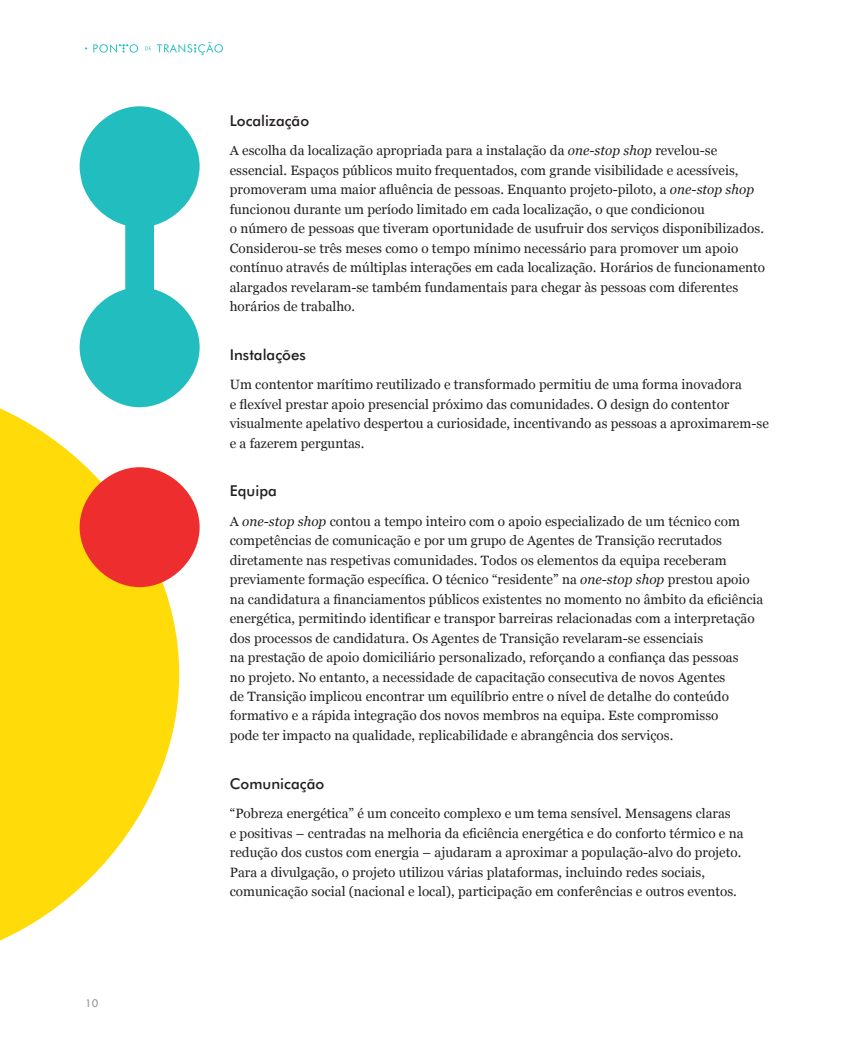
<style>
.page{position:relative;width:851px;height:1063px;background:#fff}
.page>*{position:absolute;margin:0;border:0;box-sizing:border-box;transform-origin:0 0}
.t1{font:500 15px "Futura BT";color:#231f20}
.t2{font:13.5px/19.5px "Georgia";color:#231f20}
.t3{font:12px "Tw Cen";color:#939598}
.s1{font-style:italic}
</style>
<div class="page">
<svg style="left:93px;top:44px;width:45px;height:9px"></svg>
<svg style="left:157px;top:42px;width:66px;height:13px"></svg>
<svg style="left:145px;top:47px;width:6px;height:3px"></svg>
<svg style="left:0;top:407px;width:179px;height:534px;fill:#ffdb0a"></svg>
<div style="left:80px;top:467px;width:119px;height:120px;background:#ee2d2f;border-radius:50%"></div>
<svg style="left:80px;top:106px;width:119px;height:301px"></svg>
<p class="t3" style="left:85px;top:996px;width:15px">10</p>
<p class="t1" style="left:230px;top:111px;width:81px">Localização</p>
<p class="t2" style="left:230px;top:140px;width:537px">A escolha da localização apropriada para a instalação da <span class="s1">one-stop shop</span> revelou-se essencial. Espaços públicos muito frequentados, com grande visibilidade e acessíveis, promoveram uma maior afluência de pessoas. Enquanto projeto-piloto, a <span class="s1">one-stop shop </span>funcionou durante um período limitado em cada localização, o que condicionou<br>o número de pessoas que tiveram oportunidade de usufruir dos serviços disponibilizados.<br>Considerou-se três meses como o tempo mínimo necessário para promover um apoio contínuo através de múltiplas interações em cada localização. Horários de funcionamento alargados revelaram-se também fundamentais para chegar às pessoas com diferentes horários de trabalho.</p>
<p class="t1" style="left:230px;top:345px;width:78px">Instalações</p>
<p class="t2" style="left:230px;top:374px;width:540px">Um contentor marítimo reutilizado e transformado permitiu de uma forma inovadora<br>e flexível prestar apoio presencial próximo das comunidades. O design do contentor visualmente apelativo despertou a curiosidade, incentivando as pessoas a aproximarem-se e a fazerem perguntas.</p>
<p class="t1" style="left:230px;top:481px;width:49px">Equipa</p>
<p class="t2" style="left:230px;top:511px;width:535px">A <span class="s1">one-stop shop</span> contou a tempo inteiro com o apoio especializado de um técnico com competências de comunicação e por um grupo de Agentes de Transição recrutados diretamente nas respetivas comunidades. Todos os elementos da equipa receberam previamente formação específica. O técnico “residente” na <span class="s1">one-stop shop</span> prestou apoio na candidatura a financiamentos públicos existentes no momento no âmbito da eficiência energética, permitindo identificar e transpor barreiras relacionadas com a interpretação dos processos de candidatura. Os Agentes de Transição revelaram-se essenciais<br>na prestação de apoio domiciliário personalizado, reforçando a confiança das pessoas<br>no projeto. No entanto, a necessidade de capacitação consecutiva de novos Agentes<br>de Transição implicou encontrar um equilíbrio entre o nível de detalhe do conteúdo formativo e a rápida integração dos novos membros na equipa. Este compromisso<br>pode ter impacto na qualidade, replicabilidade e abrangência dos serviços.</p>
<p class="t1" style="left:230px;top:774px;width:96px">Comunicação</p>
<p class="t2" style="left:230px;top:803px;width:515px">“Pobreza energética” é um conceito complexo e um tema sensível. Mensagens claras<br>e positivas – centradas na melhoria da eficiência energética e do conforto térmico e na redução dos custos com energia – ajudaram a aproximar a população-alvo do projeto.<br>Para a divulgação, o projeto utilizou várias plataformas, incluindo redes sociais, comunicação social (nacional e local), participação em conferências e outros eventos.</p>
</div>
